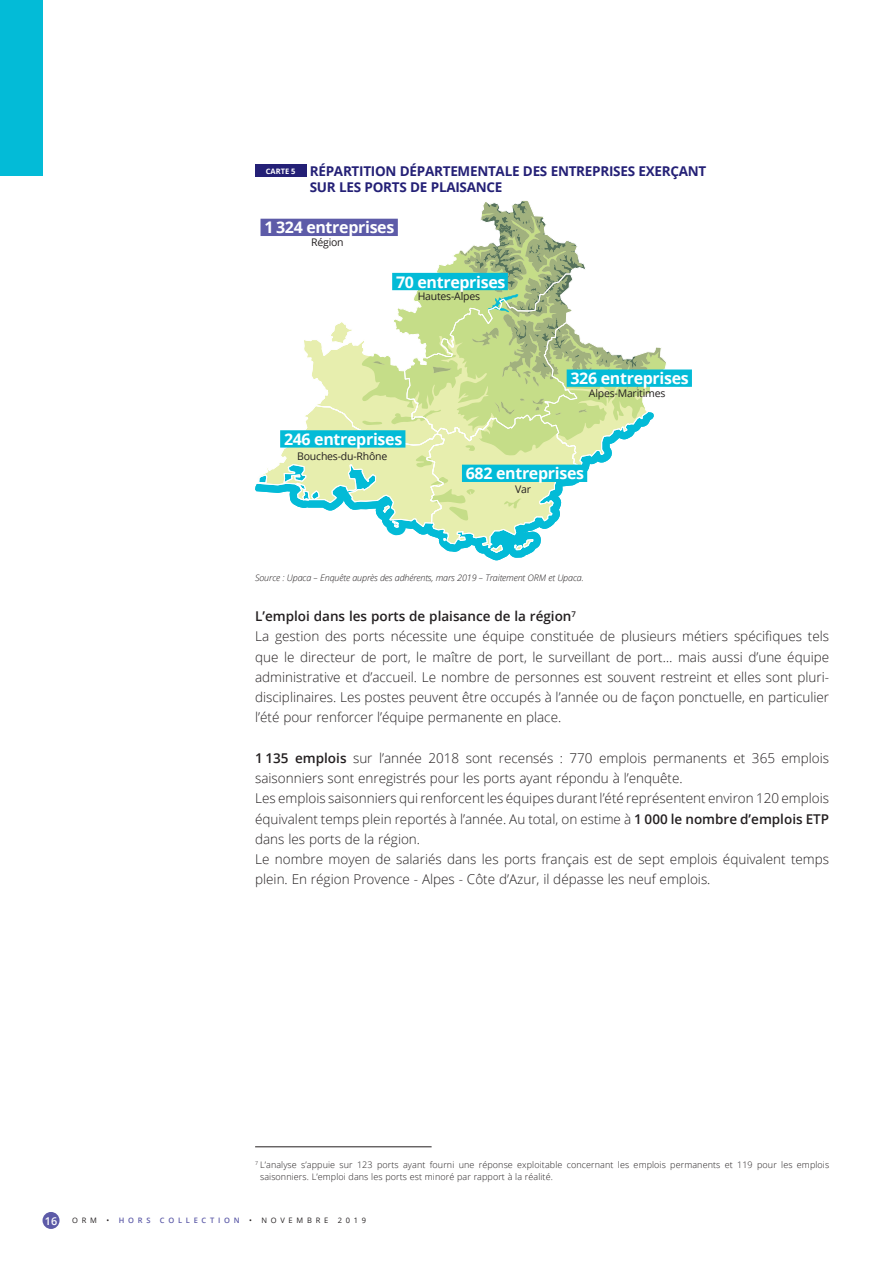
<style>
.page{position:relative;width:893px;height:1263px;background:#fff}
.page>*{position:absolute;margin:0;border:0;box-sizing:border-box;transform-origin:0 0}
.t1{font:700 16.05px "Open Sans";letter-spacing:-.02em;color:#fff}
.t2{font:300 13.5px/20.2px "Open Sans";color:#231f20}
.t3{font:700 13.5px/16.2px "Open Sans";letter-spacing:-.02em;color:#242076}
.t4{font:600 10.8px "Open Sans";color:#fff}
.t5{font:10.5px "Open Sans";letter-spacing:-.02em;color:#231f20}
.t6{font:300 9px/12px "Open Sans";letter-spacing:.01em;color:#231f20}
.t7{font:italic 300 9px "Open Sans";letter-spacing:-.015em;color:#231f20}
.t8{font:7.5px "Open Sans";letter-spacing:.5em;color:#231f20}
.t9{font:600 7.5px "Open Sans";letter-spacing:.5em;color:#5d5ba8}
.s1{font-size:7.5px;color:#fff}
.s2{font-weight:600}
.s3{font-weight:400;color:#231f20}
</style>
<div class="page">
<div style="left:43px;top:1212px;width:17px;height:17px;background:#5d5ba8;border-radius:50%"></div>
<div style="left:0;top:0;width:43px;height:176px;background:#03bbd7"></div>
<div style="left:255px;top:164px;width:51px;height:13px;background:#242076"></div>
<svg style="left:257px;top:200px;width:409px;height:353px"></svg>
<div style="left:280px;top:430px;width:125px;height:18px;background:#03bbd7"></div>
<div style="left:462px;top:465px;width:125px;height:17px;background:#03bbd7"></div>
<div style="left:392px;top:273px;width:116px;height:17px;background:#03bbd7"></div>
<div style="left:260px;top:219px;width:138px;height:17px;background:#5d5ba8"></div>
<div style="left:567px;top:369px;width:125px;height:18px;background:#03bbd7"></div>
<hr style="left:255px;top:1146px;width:177px;height:1px;background:#231f20">
<p class="t3" style="left:310px;top:162px;width:398px;text-indent:-44px"><span class="s1">CARTE 5</span> RÉPARTITION DÉPARTEMENTALE DES ENTREPRISES EXERÇANT<br>SUR LES PORTS DE PLAISANCE</p>
<p class="t1" style="left:264px;top:216px;width:132px">1 324 entreprises</p>
<p class="t5" style="left:311px;top:235px;width:34px">Région</p>
<p class="t1" style="left:396px;top:270px;width:111px">70 entreprises</p>
<p class="t5" style="left:418px;top:289px;width:64px">Hautes-Alpes</p>
<p class="t1" style="left:284px;top:428px;width:120px">246 entreprises</p>
<p class="t5" style="left:297px;top:449px;width:92px">Bouches-du-Rhône</p>
<p class="t1" style="left:570px;top:367px;width:120px">326 entreprises</p>
<p class="t5" style="left:589px;top:386px;width:78px">Alpes-Maritimes</p>
<p class="t1" style="left:466px;top:462px;width:120px">682 entreprises</p>
<p class="t5" style="left:515px;top:482px;width:17px">Var</p>
<p class="t7" style="left:255px;top:571px;width:330px">Source : Upaca – Enquête auprès des adhérents, mars 2019 – Traitement ORM et Upaca.</p>
<p class="t2" style="left:255px;top:606px;width:576px"><span class="s2">L’emploi dans les ports de plaisance de la région</span><sup>7<br></sup>La gestion des ports nécessite une équipe constituée de plusieurs métiers spécifiques tels que le directeur de port, le maître de port, le surveillant de port… mais aussi d’une équipe administrative et d’accueil. Le nombre de personnes est souvent restreint et elles sont pluri&shy;disciplinaires. Les postes peuvent être occupés à l’année ou de façon ponctuelle, en particulier l’été pour renforcer l’équipe permanente en place.</p>
<p class="t2" style="left:255px;top:747px;width:576px"><span class="s2">1 135 emplois</span> sur l’année 2018 sont recensés : 770 emplois permanents et 365 emplois saisonniers sont enregistrés pour les ports ayant répondu à l’enquête.<br>Les emplois saisonniers qui renforcent les équipes durant l’été représentent environ 120 emplois équivalent temps plein reportés à l’année. Au total, on estime à <span class="s2">1 000 le nombre d’emplois ETP </span>dans les ports de la région.<br>Le nombre moyen de salariés dans les ports français est de sept emplois équivalent temps plein. En région Provence - Alpes - Côte d’Azur, il dépasse les neuf emplois.</p>
<p class="t6" style="left:260px;top:1158px;width:571px;text-indent:-5px"><sup>7</sup> L’analyse s’appuie sur 123 ports ayant fourni une réponse exploitable concernant les emplois permanents et 119 pour les emplois saisonniers. L’emploi dans les ports est minoré par rapport à la réalité.</p>
<p class="t4" style="left:45px;top:1213px;width:14px">16</p>
<p class="t8" style="left:72px;top:1215px;width:26px">ORM</p>
<p class="t9" style="left:106px;top:1215px;width:45px"><span class="s3">•</span> HORS</p>
<p class="t9" style="left:160px;top:1215px;width:81px">COLLECTION</p>
<p class="t8" style="left:249px;top:1215px;width:81px">• NOVEMBRE</p>
<p class="t8" style="left:338px;top:1215px;width:30px">2019</p>
</div>
